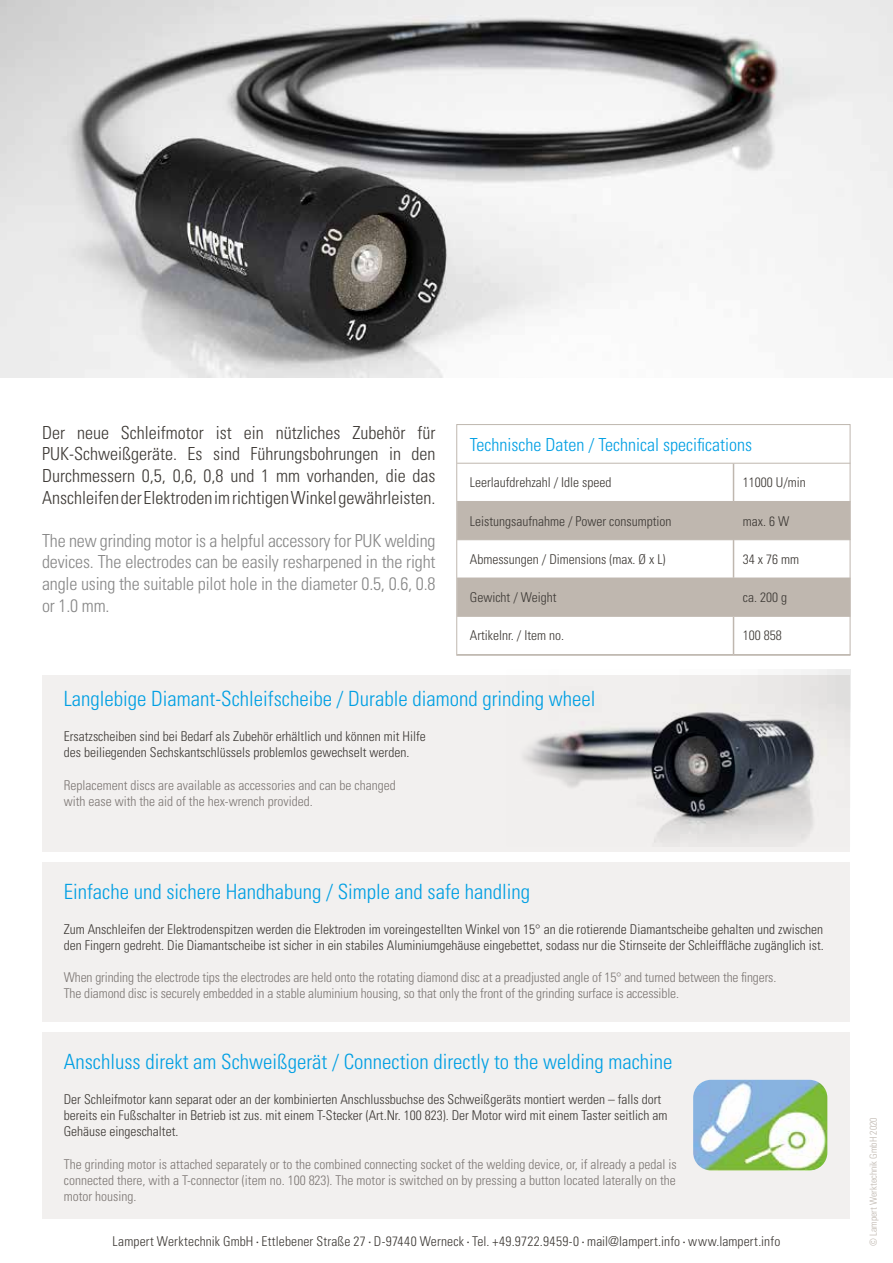
<style>
.page{position:relative;width:893px;height:1263px;background:#fff}
.page>*{position:absolute;margin:0;border:0;box-sizing:border-box;transform-origin:0 0}
.t1{font:300 condensed 21px "Univers LT Std";color:#009fe3}
.t2{font:300 condensed 18px/21.6px "Univers LT Std";color:#3d3935;text-align:justify}
.t3{font:300 condensed 18px/21.6px "Univers LT Std";letter-spacing:-.01em;color:#878787;text-align:justify}
.t4{font:300 condensed 18px "Univers LT Std";color:#009fe3}
.t5{font:300 condensed 13.5px/16.2px "Univers LT Std";color:#3d3935}
.t6{font:300 condensed 13.5px/16.2px "Univers LT Std";letter-spacing:-.01em;color:#7d7774}
.t7{font:300 condensed 9.75px "Univers LT Std";color:#bfb7af}
</style>
<div class="page">
<div style="left:43px;top:675px;width:807px;height:176px;background:#f2f0ef"></div>
<div style="left:43px;top:1032px;width:807px;height:186px;background:#f2f0ef"></div>
<div style="left:43px;top:862px;width:807px;height:160px;background:#f2f0ef"></div>
<img style="left:523px;top:670px;width:327px;height:173px">
<img style="left:693px;top:1080px;width:134px;height:90px">
<svg style="left:458px;top:502px;width:390px;height:114px;fill:#bfb7af"></svg>
<hr style="left:457px;top:463px;width:276px;height:1px;background:#bfb7af">
<hr style="left:733px;top:463px;width:1px;height:38px;background:#bfb7af">
<hr style="left:733px;top:463px;width:117px;height:1px;background:#bfb7af">
<hr style="left:457px;top:501px;width:276px;height:1px;background:#bfb7af">
<hr style="left:733px;top:502px;width:1px;height:37px;background:#bfb7af">
<hr style="left:733px;top:501px;width:117px;height:1px;background:#bfb7af">
<hr style="left:457px;top:539px;width:276px;height:1px;background:#bfb7af">
<hr style="left:733px;top:540px;width:1px;height:38px;background:#bfb7af">
<hr style="left:733px;top:539px;width:117px;height:1px;background:#bfb7af">
<hr style="left:457px;top:578px;width:276px;height:1px;background:#bfb7af">
<hr style="left:733px;top:578px;width:1px;height:38px;background:#bfb7af">
<hr style="left:733px;top:578px;width:117px;height:1px;background:#bfb7af">
<hr style="left:457px;top:616px;width:276px;height:1px;background:#bfb7af">
<hr style="left:733px;top:617px;width:1px;height:37px;background:#bfb7af">
<hr style="left:733px;top:616px;width:117px;height:1px;background:#bfb7af">
<div style="left:456px;top:424px;width:394px;height:232px;border:1px solid #bfb7af"></div>
<img style="left:0;top:0;width:893px;height:377px">
<h2 class="t2" style="left:42px;top:422px;width:395px">Der neue Schleifmotor ist ein nützliches Zubehör für PUK-Schweißgeräte. Es sind Führungsbohrungen in den Durchmessern 0,5, 0,6, 0,8 und 1 mm vorhanden, die das Anschleifen der Elektroden im richtigen Winkel gewährleisten.</h2>
<h2 class="t3" style="left:42px;top:530px;width:395px">The new grinding motor is a helpful accessory for PUK welding devices. The electrodes can be easily resharpened in the right angle using the suitable pilot hole in the diameter 0.5, 0.6, 0.8 or 1.0 mm.</h2>
<h2 class="t4" style="left:470px;top:433px;width:284px">Technische Daten / Technical specifications</h2>
<p class="t5" style="left:470px;top:474px;width:143px">Leerlaufdrehzahl / Idle speed</p>
<p class="t5" style="left:743px;top:474px;width:64px">11000 U/min</p>
<p class="t5" style="left:470px;top:513px;width:203px">Leistungsaufnahme / Power consumption</p>
<p class="t5" style="left:743px;top:513px;width:48px">max. 6 W</p>
<p class="t5" style="left:470px;top:551px;width:197px">Abmessungen / Dimensions (max. Ø x L)</p>
<p class="t5" style="left:743px;top:551px;width:58px">34 x 76 mm</p>
<p class="t5" style="left:470px;top:589px;width:88px">Gewicht / Weight</p>
<p class="t5" style="left:743px;top:589px;width:46px">ca. 200 g</p>
<p class="t5" style="left:470px;top:627px;width:96px">Artikelnr. / Item no.</p>
<p class="t5" style="left:743px;top:627px;width:40px">100 858</p>
<h1 class="t1" style="left:64px;top:686px;width:533px">Langlebige Diamant-Schleifscheibe / Durable diamond grinding wheel</h1>
<p class="t5" style="left:64px;top:728px;width:364px">Ersatzscheiben sind bei Bedarf als Zubehör erhältlich und können mit Hilfe des beiliegenden Sechskantschlüssels problemlos gewechselt werden.</p>
<p class="t6" style="left:64px;top:777px;width:334px">Replacement discs are available as accessories and can be changed with ease with the aid of the hex-wrench provided.</p>
<h1 class="t1" style="left:64px;top:879px;width:468px">Einfache und sichere Handhabung / Simple and safe handling</h1>
<p class="t5" style="left:64px;top:921px;width:762px">Zum Anschleifen der Elektrodenspitzen werden die Elektroden im voreingestellten Winkel von 15° an die rotierende Diamantscheibe gehalten und zwischen den Fingern gedreht. Die Diamantscheibe ist sicher in ein stabiles Aluminiumgehäuse eingebettet, sodass nur die Stirnseite der Schleiffläche zugänglich ist.</p>
<p class="t6" style="left:64px;top:969px;width:714px">When grinding the electrode tips the electrodes are held onto the rotating diamond disc at a preadjusted angle of 15° and turned between the fingers.<br>The diamond disc is securely embedded in a stable aluminium housing, so that only the front of the grinding surface is accessible.</p>
<h1 class="t1" style="left:64px;top:1049px;width:610px">Anschluss direkt am Schweißgerät / Connection directly to the welding machine</h1>
<p class="t5" style="left:64px;top:1091px;width:605px">Der Schleifmotor kann separat oder an der kombinierten Anschlussbuchse des Schweißgeräts montiert werden – falls dort bereits ein Fußschalter in Betrieb ist zus. mit einem T-Stecker (Art.Nr. 100 823). Der Motor wird mit einem Taster seitlich am<br>Gehäuse eingeschaltet.</p>
<p class="t6" style="left:64px;top:1156px;width:614px;text-align:justify">The grinding motor is attached separately or to the combined connecting socket of the welding device, or, if already a pedal is connected there, with a T-connector (item no. 100 823). The motor is switched on by pressing a button located laterally on the motor housing.</p>
<p class="t5" style="left:113px;top:1233px;width:669px">Lampert Werktechnik GmbH <sup>•</sup> Ettlebener Straße 27 <sup>•</sup> D-97440 Werneck <sup>•</sup> Tel. +49.9722.9459-0 <sup>•</sup> mail@lampert.info <sup>•</sup> www.lampert.info</p>
<p class="t7" style="left:867px;top:1246px;width:130px;rotate:-90deg">© Lampert Werktechnik GmbH 2020</p>
</div>
